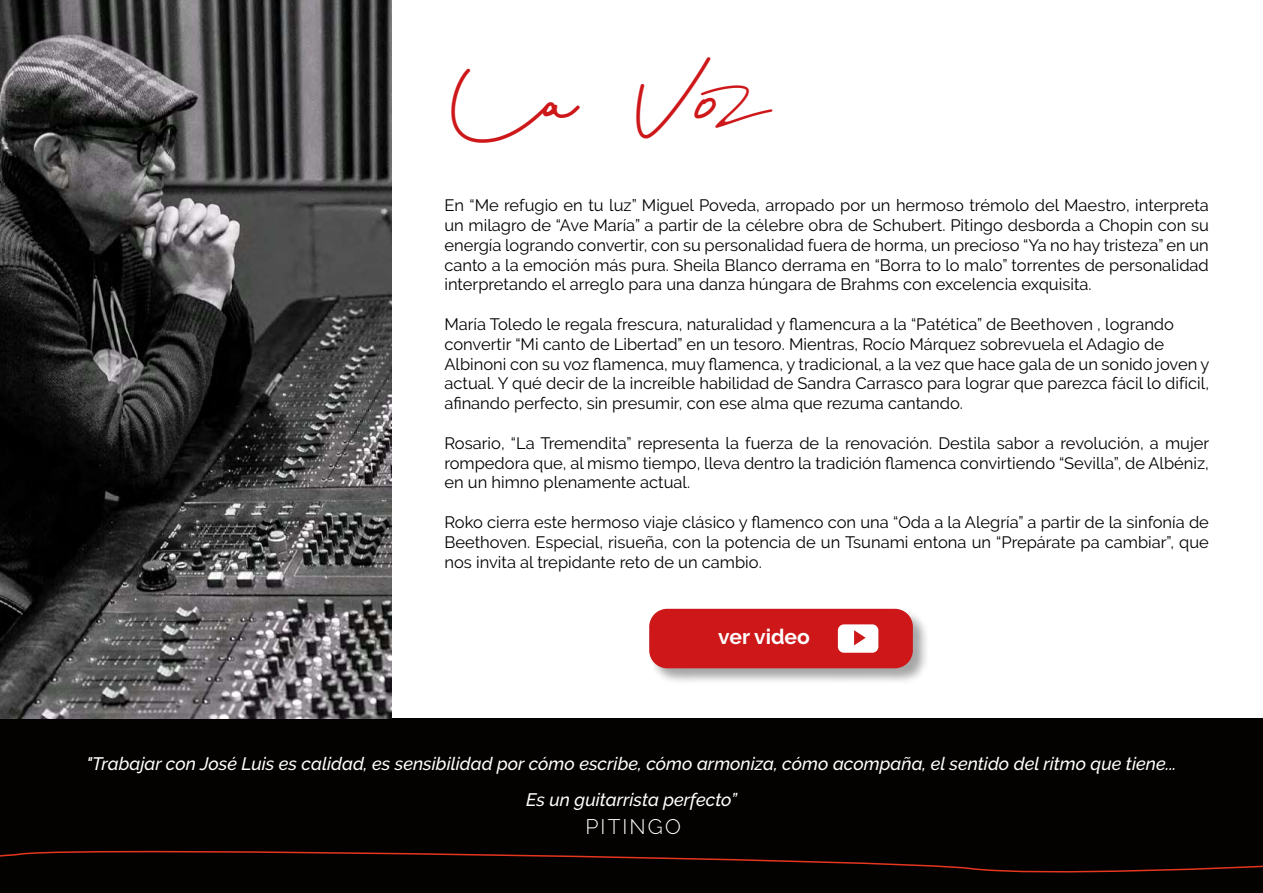
<style>
.page{position:relative;width:1263px;height:893px;background:#fff}
.page>*{position:absolute;margin:0;border:0;box-sizing:border-box;transform-origin:0 0}
.t1{font:30px "Dream Only";color:#cd1719}
.t2{font:700 21px "Raleway";color:#fff}
.t3{font:300 21px "Raleway";letter-spacing:.1em;color:#fff}
.t4{font:italic 500 18px/36px "Raleway";color:#fff;text-align:center}
.t5{font:16.5px/19.8px "Raleway";color:#000;text-align:justify}
.s1{font-size:21px}
</style>
<div class="page">
<div style="left:0;top:719px;width:1263px;height:174px;background:#030200"></div>
<img style="left:0;top:0;width:391px;height:719px">
<div style="left:649px;top:609px;width:280px;height:76px;background:#000;opacity:.35"></div>
<div style="left:649px;top:609px;width:264px;height:59px;background:#cd1719;border-radius:18px"></div>
<svg style="left:838px;top:624px;width:40px;height:29px"></svg>
<svg style="left:0;top:850px;width:1263px;height:23px"></svg>
<h1 class="t1" style="left:451px;top:90px;width:127px">La</h1>
<h1 class="t1" style="left:637px;top:90px;width:135px">V0<span class="s1">Z</span></h1>
<p class="t5" style="left:444px;top:195px;width:766px">En “Me refugio en tu luz” Miguel Poveda, arropado por un hermoso trémolo del Maestro, interpreta un milagro de “Ave María” a partir de la célebre obra de Schubert. Pitingo desborda a Chopin con su energía logrando convertir, con su personalidad fuera de horma, un precioso “Ya no hay tristeza” en un canto a la emoción más pura. Sheila Blanco derrama en “Borra to lo malo” torrentes de personalidad interpretando el arreglo para una danza húngara de Brahms con excelencia exquisita.</p>
<p class="t5" style="left:444px;top:314px;width:766px;text-align:left">María Toledo le regala frescura, naturalidad y flamencura a la “Patética” de Beethoven , logrando convertir “Mi canto de Libertad” en un tesoro. Mientras, Rocío Márquez sobrevuela el Adagio de Albinoni con su voz flamenca, muy flamenca, y tradicional, a la vez que hace gala de un sonido joven y actual. Y qué decir de la increíble habilidad de Sandra Carrasco para lograr que parezca fácil lo difícil, afinando perfecto, sin presumir, con ese alma que rezuma cantando.</p>
<p class="t5" style="left:444px;top:433px;width:766px">Rosario, “La Tremendita” representa la fuerza de la renovación. Destila sabor a revolución, a mujer rompedora que, al mismo tiempo, lleva dentro la tradición flamenca convirtiendo “Sevilla”, de Albéniz, en un himno plenamente actual.</p>
<p class="t5" style="left:444px;top:512px;width:766px">Roko cierra este hermoso viaje clásico y flamenco con una “Oda a la Alegría” a partir de la sinfonía de Beethoven. Especial, risueña, con la potencia de un Tsunami entona un “Prepárate pa cambiar”, que nos invita al trepidante reto de un cambio.</p>
<p class="t2" style="left:718px;top:625px;width:93px">ver video</p>
<p class="t4" style="left:86px;top:745px;width:1091px">"Trabajar con José Luis es calidad, es sensibilidad por cómo escribe, cómo armoniza, cómo acompaña, el sentido del ritmo que tiene...<br>Es un guitarrista perfecto”</p>
<p class="t3" style="left:585px;top:814px;width:97px">PITINGO</p>
</div>
